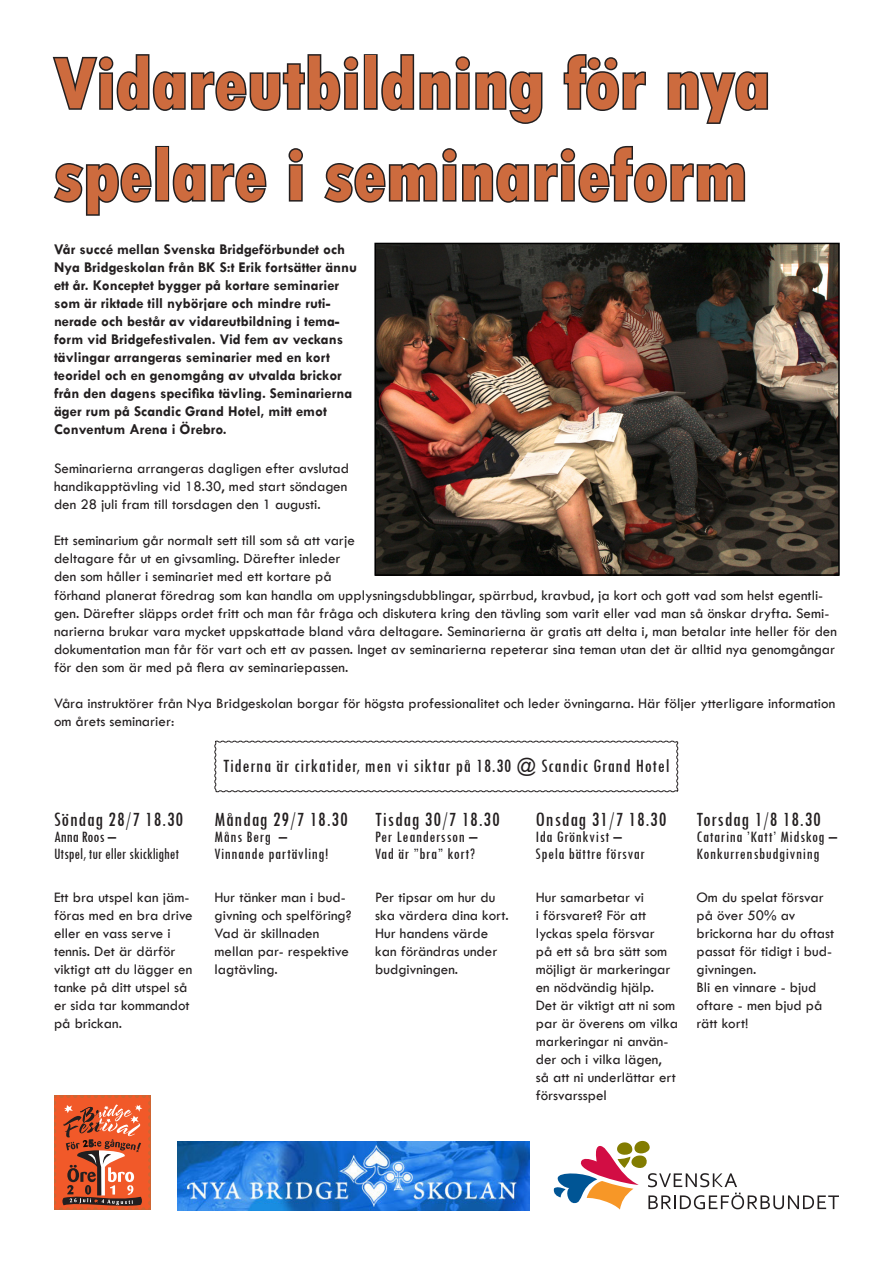
<style>
.page{position:relative;width:893px;height:1263px;background:#fff}
.page>*{position:absolute;margin:0;border:0;box-sizing:border-box;transform-origin:0 0}
.t1{font:800 condensed 76.5px/91.8px "Tw Cen";color:#cd6b3e}
.Giv{font:condensed 21px "Tw Cen";letter-spacing:.04em;color:#231f20}
.Giv-2{font:condensed 19.5px "Tw Cen";letter-spacing:.04em;color:#231f20}
.Giv-3{font:condensed 16.5px/16.5px "Tw Cen";letter-spacing:.04em;color:#231f20}
.Giv-4{font:condensed 16.5px/16.5px "Tw Cen";color:#231f20}
.Giv-5{font:15px/18px "Tw Cen";color:#231f20}
.t2{font:700 15px/18px "Tw Cen";color:#231f20}
</style>
<div class="page">
<svg style="left:52px;top:54px;width:307px;height:57px"></svg>
<div style="left:364px;top:54px;width:14px;height:56px;border:3px solid #231f20"></div>
<svg style="left:381px;top:54px;width:162px;height:70px"></svg>
<svg style="left:563px;top:54px;width:83px;height:57px"></svg>
<svg style="left:667px;top:71px;width:102px;height:53px"></svg>
<svg style="left:53px;top:163px;width:99px;height:53px"></svg>
<div style="left:155px;top:146px;width:14px;height:56px;border:3px solid #231f20"></div>
<svg style="left:172px;top:163px;width:95px;height:40px"></svg>
<svg style="left:288px;top:148px;width:15px;height:54px"></svg>
<svg style="left:324px;top:145px;width:422px;height:58px"></svg>
<img style="left:178px;top:1141px;width:352px;height:69px">
<svg style="left:214px;top:740px;width:465px;height:52px"></svg>
<img style="left:377px;top:246px;width:460px;height:327px">
<div style="left:374px;top:243px;width:466px;height:333px;border:2px solid #000"></div>
<svg style="left:54px;top:1095px;width:96px;height:114px;background:#d1603c"></svg>
<svg style="left:554px;top:1141px;width:285px;height:68px"></svg>
<p class="t1" style="left:54px;top:38px;width:718px">Vidareutbildning för nya spelare i seminarieform</p>
<p class="t2" style="left:54px;top:240px;width:305px">Vår succé mellan Svenska Bridgeförbundet och Nya Bridgeskolan från BK S:t Erik fortsätter ännu ett år. Konceptet bygger på kortare seminarier som är riktade till nybörjare och mindre ruti&shy;nerade och består av vidareutbildning i tema&shy;form vid Bridgefestivalen. Vid fem av veckans tävlingar arrangeras seminarier med en kort teoridel och en genomgång av utvalda brickor från den dagens specifika tävling. Seminarierna äger rum på Scandic Grand Hotel, mitt emot Conventum Arena i Örebro.</p>
<p class="Giv-5" style="left:54px;top:460px;width:297px;text-align:justify">Seminarierna arrangeras dagligen efter avslutad handikapptävling vid 18.30, med start söndagen den 28 juli fram till torsdagen den 1 augusti.</p>
<p class="Giv-5" style="left:54px;top:532px;width:784px">Ett seminarium går normalt sett till som så att varje<br>deltagare får ut en givsamling. Därefter inleder<br>den som håller i seminariet med ett kortare på<br>förhand planerat föredrag som kan handla om upplysningsdubblingar, spärrbud, kravbud, ja kort och gott vad som helst egentli&shy;gen. Därefter släpps ordet fritt och man får fråga och diskutera kring den tävling som varit eller vad man så önskar dryfta. Semi&shy;narierna brukar vara mycket uppskattade bland våra deltagare. Seminarierna är gratis att delta i, man betalar inte heller för den dokumentation man får för vart och ett av passen. Inget av seminarierna repeterar sina teman utan det är alltid nya genomgångar för den som är med på flera av seminariepassen.</p>
<p class="Giv-5" style="left:54px;top:694px;width:783px">Våra instruktörer från Nya Bridgeskolan borgar för högsta professionalitet och leder övningarna. Här följer ytterligare information om årets seminarier:</p>
<p class="Giv" style="left:54px;top:807px;width:131px">Söndag 28/7 18.30</p>
<p class="Giv-4" style="left:54px;top:829px;width:127px">Anna Roos –<br>Utspel, tur eller skicklighet</p>
<p class="Giv-2" style="left:223px;top:754px;width:448px">Tiderna är cirkatider, men vi siktar på 18.30 @ Scandic Grand Hotel</p>
<p class="Giv" style="left:215px;top:807px;width:135px">Måndag 29/7 18.30</p>
<p class="Giv-3" style="left:215px;top:829px;width:115px">Måns Berg –<br>Vinnande partävling!</p>
<p class="Giv" style="left:375px;top:807px;width:126px">Tisdag 30/7 18.30</p>
<p class="Giv-3" style="left:375px;top:829px;width:104px">Per Leandersson –<br>Vad är ”bra” kort?</p>
<p class="Giv" style="left:535px;top:807px;width:133px">Onsdag 31/7 18.30</p>
<p class="Giv-3" style="left:535px;top:829px;width:111px">Ida Grönkvist –<br>Spela bättre försvar</p>
<p class="Giv" style="left:696px;top:807px;width:126px">Torsdag 1/8 18.30</p>
<p class="Giv-3" style="left:696px;top:829px;width:142px">Catarina ’Katt’ Midskog –<br>Konkurrensbudgivning</p>
<p class="Giv-5" style="left:54px;top:888px;width:140px">Ett bra utspel kan jäm&shy;föras med en bra drive eller en vass serve i tennis. Det är därför viktigt att du lägger en tanke på ditt utspel så er sida tar kommandot på brickan.</p>
<p class="Giv-5" style="left:215px;top:888px;width:139px">Hur tänker man i bud&shy;givning och spelföring?<br>Vad är skillnaden mellan par- respektive lagtävling.</p>
<p class="Giv-5" style="left:375px;top:888px;width:135px">Per tipsar om hur du ska värdera dina kort.<br>Hur handens värde kan förändras under budgivningen.</p>
<p class="Giv-5" style="left:536px;top:888px;width:144px">Hur samarbetar vi<br>i försvaret? För att lyckas spela försvar<br>på ett så bra sätt som möjligt är markeringar en nödvändig hjälp.<br>Det är viktigt att ni som par är överens om vilka markeringar ni använ&shy;der och i vilka lägen, så att ni underlättar ert försvarsspel</p>
<p class="Giv-5" style="left:696px;top:888px;width:129px">Om du spelat försvar</p>
<p class="Giv-5" style="left:696px;top:906px;width:139px">på över 50% av brickorna har du oftast passat för tidigt i bud&shy;givningen.</p>
<p class="Giv-5" style="left:696px;top:978px;width:127px">Bli en vinnare - bjud oftare - men bjud på rätt kort!</p>
</div>
